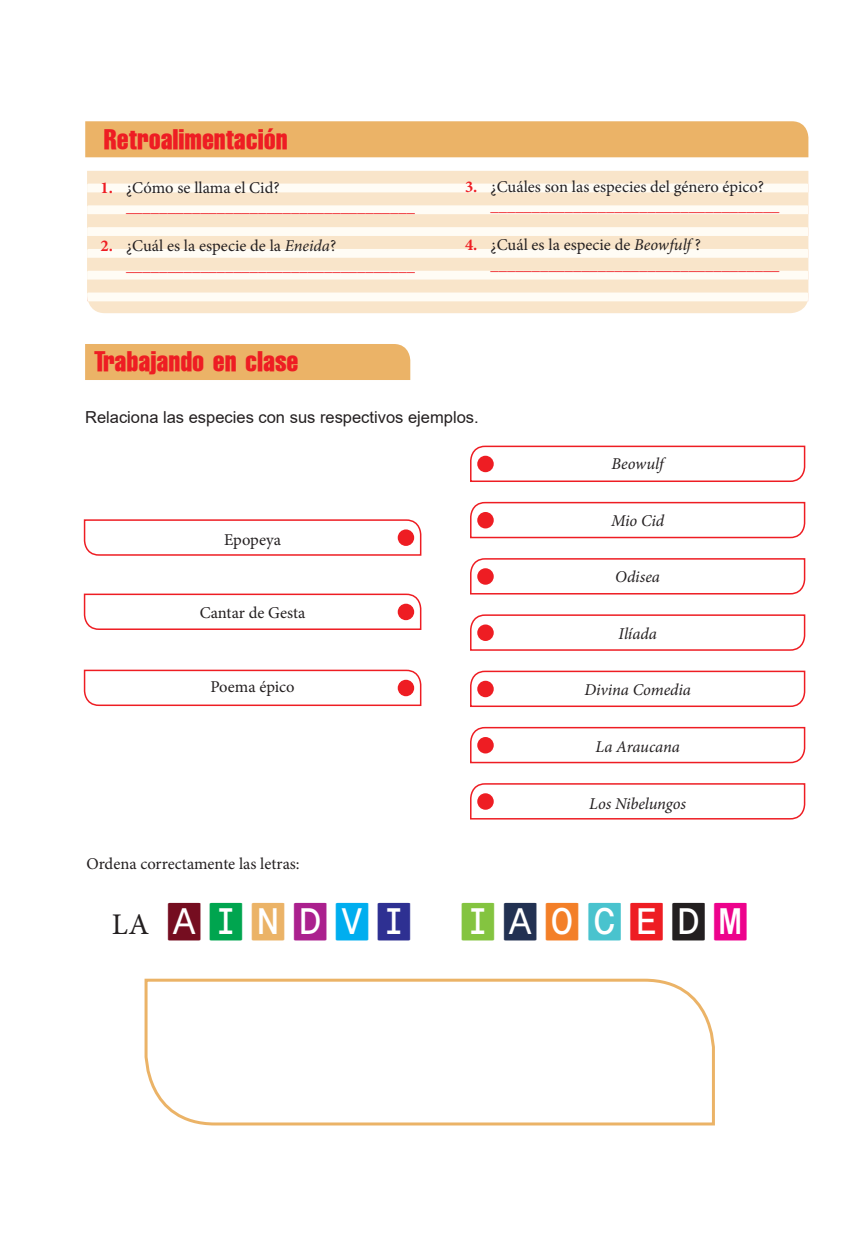
<style>
.page{position:relative;width:868px;height:1234px;background:#fff}
.page>*{position:absolute;margin:0;border:0;box-sizing:border-box;transform-origin:0 0}
.t1{font:30px "Minion Pro";color:#231f20}
.t2{font:27px "Triumvirate Compressed";color:#ee1d23}
.t3{font:16.5px/19.5px "Minion Pro";color:#ee1d23}
.t4{font:16.5px/19.5px "Minion Pro";color:#231f20}
.t5{font:italic 16.5px "Minion Pro";letter-spacing:-.005em;color:#231f20}
.t6{font:16.5px "Arial";color:#231f20}
.s1{font-weight:700}
.s2{color:#231f20}
.s3{font-style:italic;color:#231f20}
.s4{font-weight:700;color:#ee1d23}
.s5{color:#ee1d23}
.s6{font-family:"Boxed In";font-size:37.5px;color:#750d20}
.s7{font-family:"Boxed In";font-size:37.5px;color:#00a54f}
.s8{font-family:"Boxed In";font-size:37.5px;color:#ebb367}
.s9{font-family:"Boxed In";font-size:37.5px;color:#ab208e}
.s10{font-family:"Boxed In";font-size:37.5px;color:#00aeef}
.s11{font-family:"Boxed In";font-size:37.5px;color:#2e3092}
.s12{font-family:"Boxed In";font-size:37.5px;color:#84c440}
.s13{font-family:"Boxed In";font-size:37.5px;color:#223152}
.s14{font-family:"Boxed In";font-size:37.5px;color:#f37f28}
.s15{font-family:"Boxed In";font-size:37.5px;color:#49c3ce}
.s16{font-family:"Boxed In";font-size:37.5px;color:#ee1d23}
.s17{font-family:"Boxed In";font-size:37.5px}
.s18{font-family:"Boxed In";font-size:37.5px;color:#ed028c}
</style>
<div class="page">
<svg style="left:83px;top:519px;width:339px;height:37px"></svg>
<div style="left:397px;top:529px;width:17px;height:17px;background:#ee1d23;border-radius:50%"></div>
<svg style="left:83px;top:593px;width:339px;height:37px"></svg>
<div style="left:397px;top:603px;width:17px;height:17px;background:#ee1d23;border-radius:50%"></div>
<svg style="left:83px;top:669px;width:339px;height:37px"></svg>
<div style="left:397px;top:679px;width:17px;height:17px;background:#ee1d23;border-radius:50%"></div>
<svg style="left:470px;top:445px;width:336px;height:37px"></svg>
<div style="left:477px;top:455px;width:16px;height:17px;background:#ee1d23;border-radius:50%"></div>
<svg style="left:470px;top:558px;width:336px;height:37px"></svg>
<div style="left:477px;top:568px;width:16px;height:16px;background:#ee1d23;border-radius:50%"></div>
<svg style="left:470px;top:614px;width:336px;height:37px"></svg>
<div style="left:477px;top:624px;width:16px;height:17px;background:#ee1d23;border-radius:50%"></div>
<svg style="left:470px;top:501px;width:336px;height:38px"></svg>
<div style="left:477px;top:512px;width:16px;height:16px;background:#ee1d23;border-radius:50%"></div>
<svg style="left:470px;top:670px;width:336px;height:37px"></svg>
<div style="left:477px;top:680px;width:16px;height:17px;background:#ee1d23;border-radius:50%"></div>
<svg style="left:470px;top:726px;width:336px;height:37px"></svg>
<div style="left:477px;top:736px;width:16px;height:17px;background:#ee1d23;border-radius:50%"></div>
<svg style="left:470px;top:783px;width:336px;height:37px"></svg>
<div style="left:477px;top:793px;width:16px;height:16px;background:#ee1d23;border-radius:50%"></div>
<div style="left:85px;top:121px;width:723px;height:36px;background:#ebb367"></div>
<div style="left:87px;top:171px;width:721px;height:142px;background:#f9e5ca"></div>
<svg style="left:87px;top:183px;width:721px;height:9px"></svg>
<svg style="left:87px;top:205px;width:721px;height:9px"></svg>
<div style="left:87px;top:227px;width:721px;height:9px;background:#fffcf5"></div>
<svg style="left:87px;top:249px;width:721px;height:9px"></svg>
<div style="left:87px;top:271px;width:721px;height:8px;background:#fffcf5"></div>
<svg style="left:87px;top:292px;width:721px;height:9px"></svg>
<div style="left:85px;top:344px;width:325px;height:36px;background:#ebb367"></div>
<svg style="left:144px;top:978px;width:571px;height:148px"></svg>
<h2 class="t2" style="left:103px;top:122px;width:186px">Retroalimentación</h2>
<p class="t3" style="left:126px;top:178px;width:290px;text-indent:-26px"><span class="s1">1.</span> <span class="s2">¿Cómo se llama el Cid? </span>___________________________________</p>
<p class="t3" style="left:126px;top:236px;width:290px;text-indent:-26px"><span class="s1">2.</span> <span class="s2">¿Cuál es la especie de la</span> <span class="s3">Eneida</span><span class="s2">? </span>___________________________________</p>
<p class="t4" style="left:490px;top:176px;width:290px;text-indent:-26px"><span class="s4">3.</span> ¿Cuáles son las especies del género épico? <span class="s5">___________________________________</span></p>
<p class="t3" style="left:490px;top:235px;width:290px;text-indent:-26px"><span class="s1">4.</span> <span class="s2">¿Cuál es la especie de</span> <span class="s3">Beowfulf</span> <span class="s2">? </span>___________________________________</p>
<h2 class="t2" style="left:94px;top:343px;width:206px">Trabajando en clase</h2>
<p class="t6" style="left:85px;top:406px;width:395px">Relaciona las especies con sus respectivos ejemplos.</p>
<p class="t4" style="left:224px;top:530px;width:58px">Epopeya</p>
<p class="t4" style="left:200px;top:603px;width:107px">Cantar de Gesta</p>
<p class="t4" style="left:210px;top:676px;width:86px">Poema épico</p>
<p class="t5" style="left:611px;top:452px;width:54px">Beowulf</p>
<p class="t5" style="left:611px;top:509px;width:55px">Mio Cid</p>
<p class="t5" style="left:615px;top:565px;width:46px">Odisea</p>
<p class="t5" style="left:618px;top:622px;width:40px">Ilíada</p>
<p class="t5" style="left:584px;top:678px;width:108px">Divina Comedia</p>
<p class="t5" style="left:595px;top:735px;width:86px">La Araucana</p>
<p class="t5" style="left:589px;top:791px;width:98px">Los Nibelungos</p>
<p class="t4" style="left:86px;top:854px;width:215px">Ordena correctamente las letras:</p>
<h1 class="t1" style="left:112px;top:903px;width:638px">LA <span class="s6">A</span><span class="s7">I</span><span class="s8">N</span><span class="s9">D</span><span class="s10">V</span><span class="s11">I</span> <span class="s12">I</span><span class="s13">A</span><span class="s14">O</span><span class="s15">C</span><span class="s16">E</span><span class="s17">D</span><span class="s18">M</span></h1>
</div>
